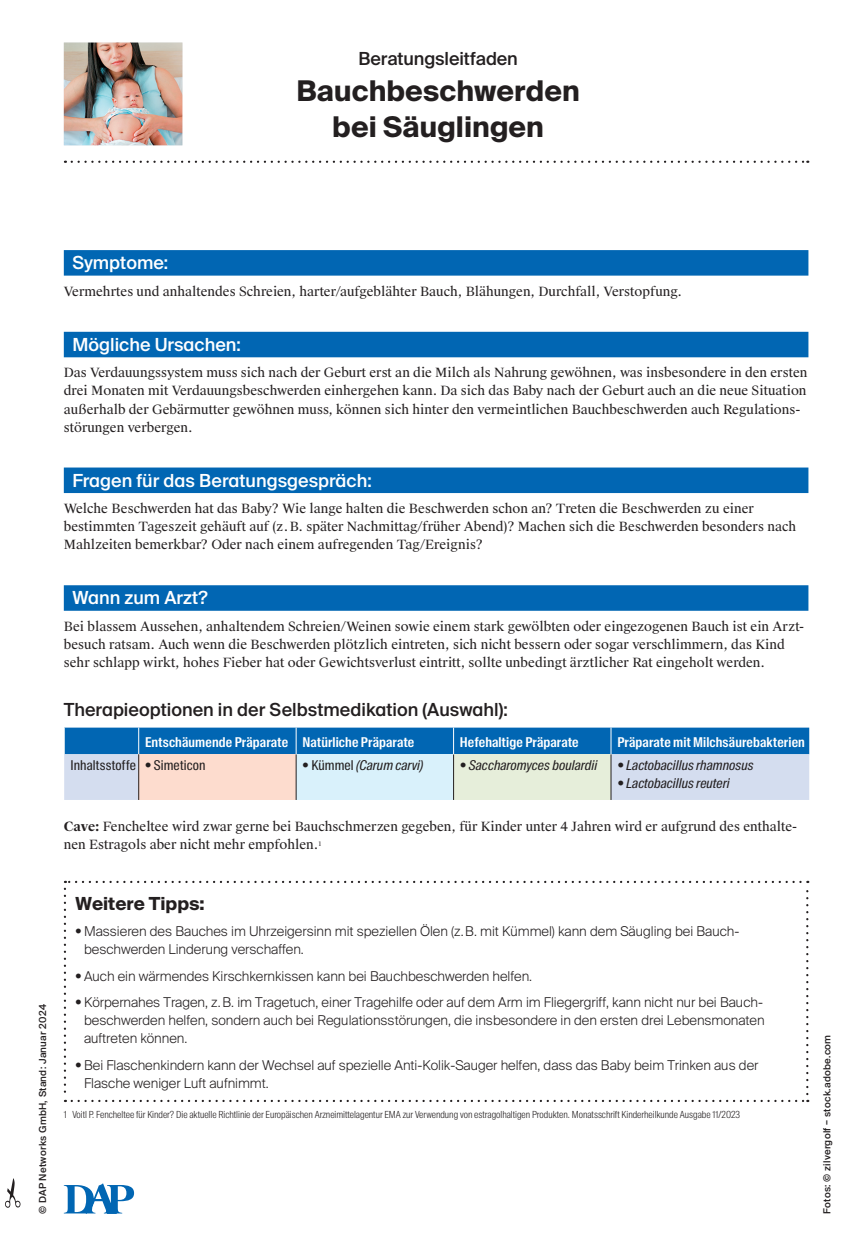
<style>
.page{position:relative;width:851px;height:1251px;background:#fff}
.page>*{position:absolute;margin:0;border:0;box-sizing:border-box;transform-origin:0 0}
.t1{font:700 28.5px/36px "Suisse Intl";color:#231f20;text-align:center}
.t2{font:500 18px "Suisse Intl";color:#fff}
.t3{font:500 18px "Suisse Intl";color:#231f20}
.t4{font:700 18px "Suisse Intl";color:#231f20}
.t5{font:300 13.5px/18px "Suisse Intl";color:#231f20}
.t6{font:600 13.5px "Suisse Intl Cond";letter-spacing:.01em;color:#fff}
.t7{font:italic 13.5px "Suisse Intl Cond";letter-spacing:.005em;color:#231f20}
.t8{font:13.5px "Suisse Intl Cond";letter-spacing:.01em;color:#231f20}
.t9{font:12.75px/18px "Suisse Works";color:#231f20}
.t10{font:300 9.75px "Suisse Intl Cond";color:#231f20}
.t11{font:500 9.75px "Suisse Intl";letter-spacing:.025em;color:#231f20}
.s1{font-style:normal}
.s2{font-weight:700}
</style>
<div class="page">
<svg style="left:5px;top:1178px;width:16px;height:29px"></svg>
<svg style="left:72px;top:161px;width:736px;height:2px"></svg>
<img style="left:64px;top:43px;width:118px;height:102px">
<div style="left:64px;top:250px;width:744px;height:25px;background:#0166b3"></div>
<div style="left:64px;top:332px;width:744px;height:25px;background:#0166b3"></div>
<div style="left:64px;top:467px;width:744px;height:26px;background:#0166b3"></div>
<div style="left:64px;top:585px;width:744px;height:25px;background:#0166b3"></div>
<svg style="left:64px;top:727px;width:745px;height:72px;background:#8fb6d3"></svg>
<hr style="left:138px;top:754px;width:1px;height:45px;background:#231f20">
<svg style="left:64px;top:1183px;width:70px;height:30px"></svg>
<svg style="left:64px;top:888px;width:2px;height:213px"></svg>
<svg style="left:72px;top:1099px;width:736px;height:2px"></svg>
<svg style="left:806px;top:880px;width:2px;height:213px"></svg>
<svg style="left:65px;top:880px;width:735px;height:2px"></svg>
<p class="t3" style="left:358px;top:48px;width:161px">Beratungsleitfaden</p>
<p class="t1" style="left:296px;top:73px;width:285px">Bauchbeschwerden bei Säuglingen</p>
<p class="t2" style="left:72px;top:252px;width:97px">Symptome:</p>
<p class="t9" style="left:64px;top:282px;width:619px">Vermehrtes und anhaltendes Schreien, harter/aufgeblähter Bauch, Blähungen, Durchfall, Verstopfung.</p>
<p class="t2" style="left:72px;top:334px;width:170px">Mögliche Ursachen:</p>
<p class="t9" style="left:64px;top:364px;width:745px">Das Verdauungssystem muss sich nach der Geburt erst an die Milch als Nahrung gewöhnen, was insbesondere in den ersten drei Monaten mit Verdauungsbeschwerden einhergehen kann. Da sich das Baby nach der Geburt auch an die neue Situation außerhalb der Gebärmutter gewöhnen muss, können sich hinter den vermeintlichen Bauchbeschwerden auch Regulations&shy;störungen verbergen.</p>
<p class="t2" style="left:72px;top:469px;width:301px">Fragen für das Beratungsgespräch:</p>
<p class="t9" style="left:64px;top:500px;width:733px">Welche Beschwerden hat das Baby? Wie lange halten die Beschwerden schon an? Treten die Beschwerden zu einer bestimmten Tageszeit gehäuft auf (z. B. später Nachmittag/früher Abend)? Machen sich die Beschwerden besonders nach<br>Mahlzeiten bemerkbar? Oder nach einem aufregenden Tag/Ereignis?</p>
<p class="t2" style="left:72px;top:587px;width:137px">Wann zum Arzt?</p>
<p class="t9" style="left:64px;top:617px;width:741px">Bei blassem Aussehen, anhaltendem Schreien/Weinen sowie einem stark gewölbten oder eingezogenen Bauch ist ein Arzt&shy;besuch ratsam. Auch wenn die Beschwerden plötzlich eintreten, sich nicht bessern oder sogar verschlimmern, das Kind sehr schlapp wirkt, hohes Fieber hat oder Gewichtsverlust eintritt, sollte unbedingt ärztlicher Rat eingeholt werden.</p>
<p class="t3" style="left:64px;top:698px;width:445px">Therapieoptionen in der Selbstmedikation (Auswahl):</p>
<p class="t6" style="left:145px;top:733px;width:271px">Entschäumende Präparate Natürliche Präparate</p>
<p class="t6" style="left:460px;top:733px;width:120px">Hefehaltige Präparate</p>
<p class="t6" style="left:617px;top:733px;width:189px">Präparate mit Milchsäurebakterien</p>
<p class="t8" style="left:71px;top:757px;width:136px">Inhaltsstoffe • Simeticon</p>
<p class="t7" style="left:302px;top:757px;width:122px"><span class="s1">• Kümmel</span> (Carum carvi)</p>
<p class="t7" style="left:460px;top:757px;width:139px"><span class="s1">•</span> Saccharomyces boulardii</p>
<p class="t7" style="left:617px;top:757px;width:138px">• Lactobacillus rhamnosus</p>
<p class="t7" style="left:617px;top:775px;width:114px">• Lactobacillus reuteri</p>
<p class="t9" style="left:64px;top:818px;width:734px"><span class="s2">Cave:</span> Fencheltee wird zwar gerne bei Bauchschmerzen gegeben, für Kinder unter 4 Jahren wird er aufgrund des enthalte&shy;nen Estragols aber nicht mehr empfohlen.<sup>1</sup></p>
<p class="t11" style="left:37px;top:1213px;width:211px;rotate:-90deg">© DAP Networks GmbH, Stand: Januar 2024</p>
<p class="t4" style="left:75px;top:892px;width:131px">Weitere Tipps:</p>
<p class="t5" style="left:84px;top:922px;width:656px;text-indent:-9px">• Massieren des Bauches im Uhrzeigersinn mit speziellen Ölen (z. B. mit Kümmel) kann dem Säugling bei Bauch&shy;beschwerden Linderung verschaffen.</p>
<p class="t5" style="left:75px;top:966px;width:458px">• Auch ein wärmendes Kirschkernkissen kann bei Bauchbeschwerden helfen.</p>
<p class="t5" style="left:84px;top:993px;width:682px;text-indent:-9px">• Körpernahes Tragen, z. B. im Tragetuch, einer Tragehilfe oder auf dem Arm im Fliegergriff, kann nicht nur bei Bauch&shy;beschwerden helfen, sondern auch bei Regulationsstörungen, die insbesondere in den ersten drei Lebensmonaten auftreten können.</p>
<p class="t5" style="left:84px;top:1055px;width:675px;text-indent:-9px">• Bei Flaschenkindern kann der Wechsel auf spezielle Anti-Kolik-Sauger helfen, dass das Baby beim Trinken aus der<br>Flasche weniger Luft aufnimmt.</p>
<p class="t10" style="left:64px;top:1108px;width:677px">1 Voitl P. Fencheltee für Kinder? Die aktuelle Richtlinie der Europäischen Arzneimittelagentur EMA zur Verwendung von estragolhaltigen Produkten. Monatsschrift Kinderheilkunde Ausgabe 11/2023</p>
<p class="t11" style="left:821px;top:1213px;width:180px;rotate:-90deg">Fotos: © zilvergolf – stock.adobe.com</p>
</div>
